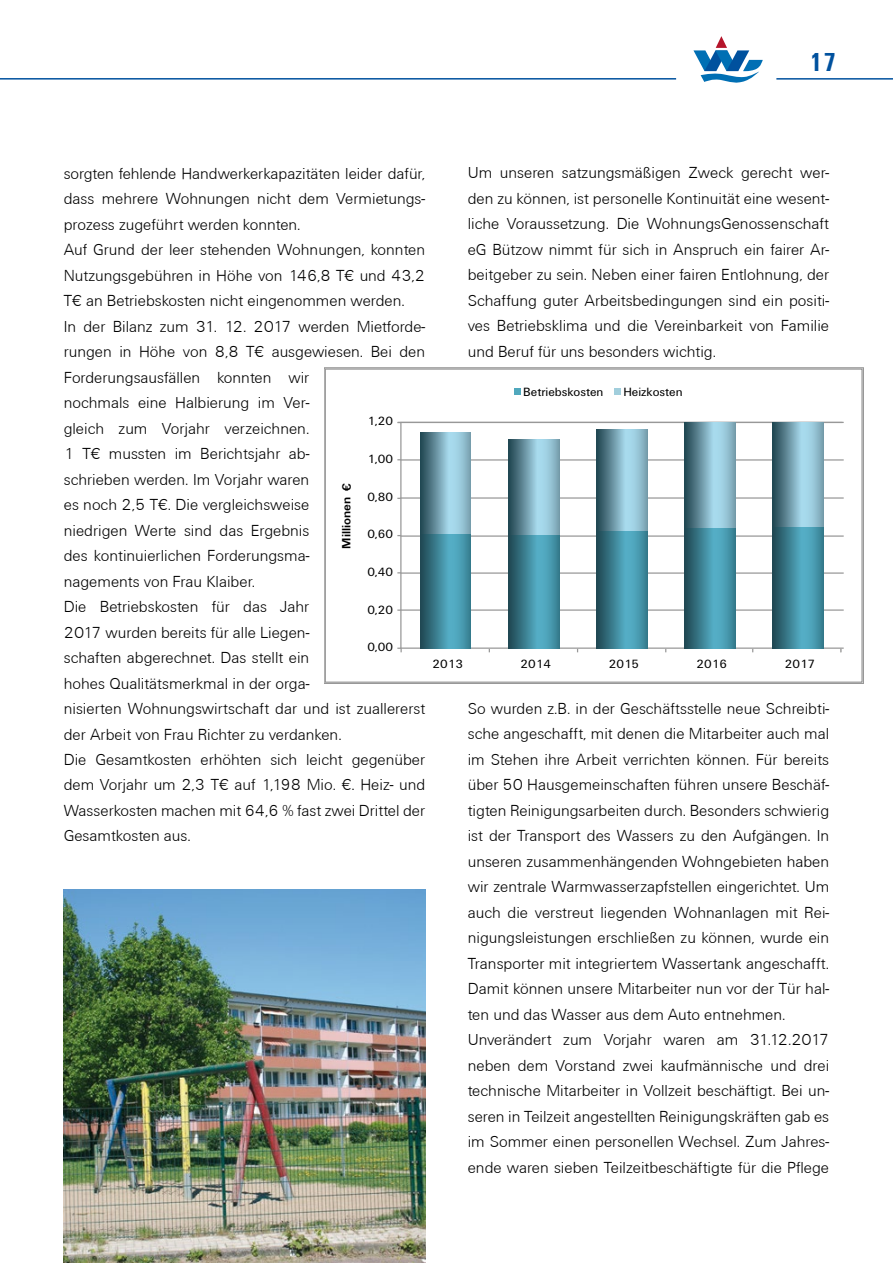
<style>
.page{position:relative;width:893px;height:1263px;background:#fff}
.page>*{position:absolute;margin:0;border:0;box-sizing:border-box;transform-origin:0 0}
.t1{font:700 condensed 27px "Unitus T";color:#00519e}
.t2{font:300 16.5px/25.5px "U001 T";color:#000}
.t3{font:12.45px "Unitus T";color:#000}
.t4{font:700 12.45px "Unitus T";color:#000}
.s1{font-family:"U001 T"}
</style>
<div class="page">
<hr style="left:0;top:78px;width:676px;height:2px;background:#00519e">
<hr style="left:776px;top:78px;width:117px;height:2px;background:#00519e">
<svg style="left:693px;top:36px;width:70px;height:47px"></svg>
<div style="left:514px;top:388px;width:6px;height:7px;background:#50a8bd"></div>
<div style="left:614px;top:388px;width:6px;height:7px;background:#a1cedc"></div>
<hr style="left:400px;top:647px;width:444px;height:2px;background:#989898">
<hr style="left:400px;top:609px;width:444px;height:2px;background:#989898">
<hr style="left:400px;top:572px;width:444px;height:2px;background:#989898">
<hr style="left:400px;top:535px;width:444px;height:2px;background:#989898">
<hr style="left:400px;top:497px;width:444px;height:2px;background:#989898">
<hr style="left:400px;top:459px;width:444px;height:2px;background:#989898">
<hr style="left:400px;top:422px;width:444px;height:1px;background:#989898">
<hr style="left:400px;top:422px;width:1px;height:227px;background:#989898">
<hr style="left:398px;top:422px;width:444px;height:1px;background:#989898">
<svg style="left:420px;top:533px;width:51px;height:115px;background:#40879a"></svg>
<svg style="left:420px;top:432px;width:51px;height:101px;background:#78a4b4"></svg>
<svg style="left:508px;top:535px;width:51px;height:113px;background:#3f879a"></svg>
<svg style="left:508px;top:440px;width:51px;height:95px;background:#77a3b3"></svg>
<svg style="left:596px;top:530px;width:51px;height:118px;background:#3f879a"></svg>
<svg style="left:596px;top:430px;width:51px;height:100px;background:#77a3b3"></svg>
<svg style="left:684px;top:528px;width:51px;height:120px;background:#3f879a"></svg>
<svg style="left:684px;top:423px;width:51px;height:105px;background:#77a3b3"></svg>
<svg style="left:772px;top:526px;width:51px;height:122px;background:#3f879a"></svg>
<svg style="left:772px;top:423px;width:51px;height:103px;background:#77a3b3"></svg>
<img style="left:64px;top:889px;width:361px;height:374px">
<h1 class="t1" style="left:810px;top:46px;width:28px">17</h1>
<p class="t2" style="left:64px;top:161px;width:363px">sorgten fehlende Handwerkerkapazitäten leider dafür, dass mehrere Wohnungen nicht dem Vermietungs&shy;prozess zugeführt werden konnten.<br>Auf Grund der leer stehenden Wohnungen, konnten Nutzungsgebühren in Höhe von 146,8 T€ und 43,2<br>T€ an Betriebskosten nicht eingenommen werden.<br>In der Bilanz zum 31. 12. 2017 werden Mietforde&shy;rungen in Höhe von 8,8 T€ ausgewiesen. Bei den Forderungsausfällen konnten wir<br>nochmals eine Halbierung im Ver-<br>gleich zum Vorjahr verzeichnen.<br>1 T€ mussten im Berichtsjahr ab-<br>schrieben werden. Im Vorjahr waren<br>es noch 2,5 T€. Die vergleichsweise<br>niedrigen Werte sind das Ergebnis<br>des kontinuierlichen Forderungsma-<br>nagements von Frau Klaiber.<br>Die Betriebskosten für das Jahr<br>2017 wurden bereits für alle Liegen-<br>schaften abgerechnet. Das stellt ein<br>hohes Qualitätsmerkmal in der orga-<br>nisierten Wohnungswirtschaft dar und ist zuallererst der Arbeit von Frau Richter zu verdanken.<br>Die Gesamtkosten erhöhten sich leicht gegenüber dem Vorjahr um 2,3 T€ auf 1,198 Mio. €. Heiz- und Wasserkosten machen mit 64,6 % fast zwei Drittel der Gesamtkosten aus.</p>
<p class="t2" style="left:468px;top:160px;width:363px;text-align:justify">Um unseren satzungsmäßigen Zweck gerecht wer&shy;den zu können, ist personelle Kontinuität eine wesent&shy;liche Voraussetzung. Die WohnungsGenossenschaft eG Bützow nimmt für sich in Anspruch ein fairer Ar&shy;beitgeber zu sein. Neben einer fairen Entlohnung, der Schaffung guter Arbeitsbedingungen sind ein positi&shy;ves Betriebsklima und die Vereinbarkeit von Familie und Beruf für uns besonders wichtig.</p>
<p class="t3" style="left:523px;top:385px;width:82px">Betriebskosten</p>
<p class="t3" style="left:623px;top:385px;width:61px">Heizkosten</p>
<p class="t3" style="left:367px;top:414px;width:27px">1,20</p>
<p class="t3" style="left:367px;top:452px;width:27px">1,00</p>
<p class="t4" style="left:339px;top:548px;width:66px;rotate:-90deg">Millionen <span class="s1">€</span></p>
<p class="t3" style="left:367px;top:489px;width:27px">0,80</p>
<p class="t3" style="left:367px;top:527px;width:27px">0,60</p>
<p class="t3" style="left:367px;top:564px;width:27px">0,40</p>
<p class="t3" style="left:367px;top:602px;width:27px">0,20</p>
<p class="t3" style="left:367px;top:640px;width:27px">0,00</p>
<p class="t3" style="left:432px;top:656px;width:32px">2013</p>
<p class="t3" style="left:520px;top:656px;width:32px">2014</p>
<p class="t3" style="left:609px;top:656px;width:32px">2015</p>
<p class="t3" style="left:696px;top:656px;width:32px">2016</p>
<p class="t3" style="left:785px;top:656px;width:32px">2017</p>
<p class="t2" style="left:468px;top:696px;width:363px">So wurden z.B. in der Geschäftsstelle neue Schreibti&shy;sche angeschafft, mit denen die Mitarbeiter auch mal im Stehen ihre Arbeit verrichten können. Für bereits über 50 Hausgemeinschaften führen unsere Beschäf&shy;tigten Reinigungsarbeiten durch. Besonders schwierig ist der Transport des Wassers zu den Aufgängen. In unseren zusammenhängenden Wohngebieten haben wir zentrale Warmwasserzapfstellen eingerichtet. Um auch die verstreut liegenden Wohnanlagen mit Rei&shy;nigungsleistungen erschließen zu können, wurde ein Transporter mit integriertem Wassertank angeschafft.<br>Damit können unsere Mitarbeiter nun vor der Tür hal&shy;ten und das Wasser aus dem Auto entnehmen.<br>Unverändert zum Vorjahr waren am 31.12.2017 neben dem Vorstand zwei kaufmännische und drei technische Mitarbeiter in Vollzeit beschäftigt. Bei un&shy;seren in Teilzeit angestellten Reinigungskräften gab es im Sommer einen personellen Wechsel. Zum Jahres&shy;ende waren sieben Teilzeitbeschäftigte für die Pflege</p>
</div>
